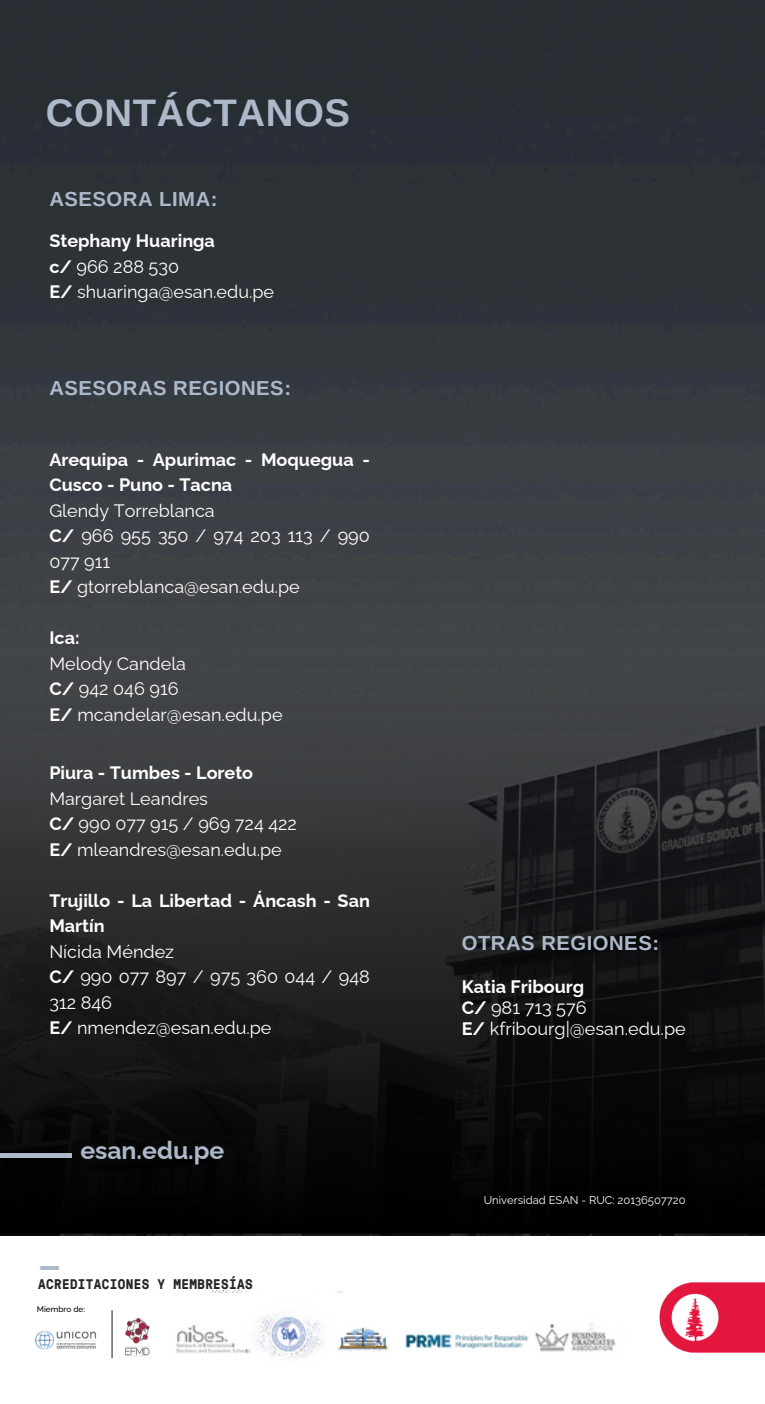
<style>
.page{position:relative;width:765px;height:1404px;background:#fff}
.page>*{position:absolute;margin:0;border:0;box-sizing:border-box;transform-origin:0 0}
.t1{font:700 38.25px "Arimo";letter-spacing:.015em;color:#adb9c9}
.t2{font:700 24.75px "Raleway";color:#adb9c9}
.t3{font:700 20.25px "Arimo";letter-spacing:.025em;color:#adb9c9}
.t4{font:18px/25.4px "Raleway";color:#fff}
.t5{font:700 13.95px "GT Pressura Mono";letter-spacing:.02em;color:#292829}
.t6{font:11.25px "Raleway";color:#fff}
.t7{font:500 8.1px "Raleway";color:#000}
.s1{font-weight:700}
</style>
<div class="page">
<img style="left:0;top:0;width:764px;height:466px">
<img style="left:0;top:466px;width:764px;height:770px">
<img style="left:40px;top:1266px;width:19px;height:3px">
<hr style="left:0;top:1154px;width:71px;height:4px;background:#adb9c9">
<img style="left:35px;top:1289px;width:308px;height:70px">
<img style="left:659px;top:1282px;width:105px;height:71px">
<img style="left:163px;top:1293px;width:453px;height:66px">
<h3 class="t1" style="left:46px;top:91px;width:305px">CONTÁCTANOS</h3>
<h6 class="t3" style="left:49px;top:187px;width:170px">ASESORA LIMA:</h6>
<h4 class="t4" style="left:49px;top:228px;width:226px"><span class="s1">Stephany Huaringa<br>c/</span> 966 288 530<br><span class="s1">E/</span> shuaringa@esan.edu.pe</h4>
<p class="t3" style="left:49px;top:377px;width:243px">ASESORAS REGIONES:</p>
<h4 class="t4" style="left:49px;top:447px;width:322px"><span class="s1">Arequipa - Apurimac - Moquegua -<br>Cusco - Puno - Tacna<br></span>Glendy Torreblanca<br><span class="s1">C/</span> 966 955 350 / 974 203 113 / 990<br>077 911<br><span class="s1">E/</span> gtorreblanca@esan.edu.pe</h4>
<p class="t4" style="left:49px;top:625px;width:235px"><span class="s1">Ica:<br></span>Melody Candela<br><span class="s1">C/</span> 942 046 916<br><span class="s1">E/</span> mcandelar@esan.edu.pe</p>
<h4 class="t4" style="left:49px;top:760px;width:249px"><span class="s1">Piura - Tumbes - Loreto<br></span>Margaret Leandres<br><span class="s1">C/</span> 990 077 915 / 969 724 422<br><span class="s1">E/</span> mleandres@esan.edu.pe</h4>
<h2 class="t4" style="left:49px;top:888px;width:322px"><span class="s1">Trujillo - La Libertad - Áncash - San<br>Martín<br></span>Nícida Méndez<br><span class="s1">C/</span> 990 077 897 / 975 360 044 / 948<br>312 846<br><span class="s1">E/</span> nmendez@esan.edu.pe</h2>
<h4 class="t2" style="left:80px;top:1136px;width:146px">esan.edu.pe</h4>
<p class="t5" style="left:38px;top:1274px;width:216px">ACREDITACIONES Y MEMBRESÍAS</p>
<p class="t7" style="left:37px;top:1305px;width:50px">Miembro de:</p>
<p class="t3" style="left:461px;top:932px;width:199px">OTRAS REGIONES:</p>
<p class="t4" style="left:461px;top:976px;width:225px;line-height:21.2px"><span class="s1">Katia Fribourg<br>C/</span> 981 713 576<br><span class="s1">E/</span> kfribourg|@esan.edu.pe</p>
<h5 class="t6" style="left:483px;top:1193px;width:203px">Universidad ESAN - RUC: 20136507720</h5>
</div>
